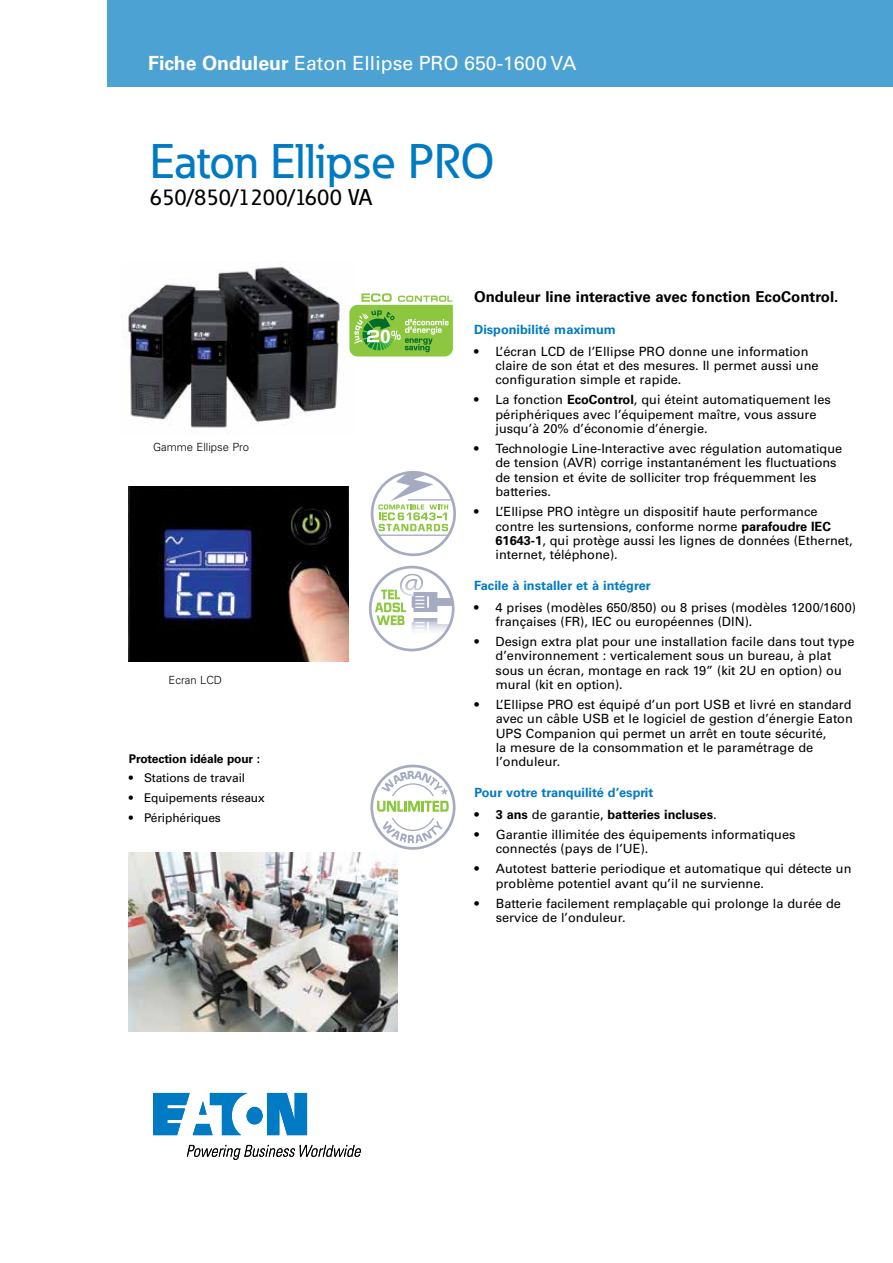
<style>
.page{position:relative;width:893px;height:1263px;background:#fff}
.page>*{position:absolute;margin:0;border:0;box-sizing:border-box;transform-origin:0 0}
.t1{font:500 48px "Eaton";color:#007ac2}
.t2{font:500 22.5px "Eaton";color:#000}
.t3{font:19.5px "Univers LT Std";color:#fff}
.t4{font:700 18.9px "Univers LT";color:#fff}
.t5{font:700 15px "Univers LT";color:#000}
.t6{font:12.75px/14.2px "Univers LT Std";color:#000}
.t7{font:700 12.75px "Univers LT Std";color:#007ac2}
.t8{font:700 12.75px "Univers LT Std";color:#000}
.t9{font:12px "Univers LT Pro 55 Roman";letter-spacing:-.01em;color:#000}
.t10{font:700 12px "Univers LT Std";letter-spacing:-.01em;color:#000}
.t11{font:300 11.25px "Univers LT Std";color:#000}
.s1{font-family:"Univers LT";font-weight:700}
.s2{font-weight:700}
.s3{font-weight:400}
</style>
<div class="page">
<svg style="left:153px;top:1093px;width:154px;height:42px"></svg>
<svg style="left:187px;top:1145px;width:174px;height:15px"></svg>
<img style="left:129px;top:487px;width:220px;height:174px">
<img style="left:129px;top:853px;width:268px;height:179px">
<div style="left:107px;top:0;width:786px;height:86px;background:#4da2d4"></div>
<img style="left:121px;top:262px;width:221px;height:166px">
<svg style="left:371px;top:471px;width:85px;height:85px"></svg>
<hr style="left:408px;top:499px;width:44px;height:1px;background:#a6abc2">
<hr style="left:377px;top:534px;width:72px;height:2px;background:#a6abc2">
<svg style="left:370px;top:765px;width:85px;height:85px"></svg>
<svg style="left:370px;top:567px;width:83px;height:83px"></svg>
<div style="left:369px;top:566px;width:85px;height:85px;border:3px solid #a6abc2;border-radius:50%"></div>
<svg style="left:375px;top:574px;width:78px;height:76px"></svg>
<svg style="left:349px;top:293px;width:105px;height:64px;background:#9bcc69"></svg>
<h3 class="t3" style="left:148px;top:51px;width:430px"><span class="s1">Fiche Onduleur</span> Eaton Ellipse PRO 650-1600 VA</h3>
<h1 class="t1" style="left:150px;top:132px;width:346px">Eaton Ellipse PRO</h1>
<h2 class="t2" style="left:150px;top:184px;width:224px">650/850/1200/1600 VA</h2>
<p class="t11" style="left:153px;top:440px;width:98px">Gamme Ellipse Pro</p>
<p class="t11" style="left:169px;top:673px;width:55px">Ecran LCD</p>
<p class="t10" style="left:129px;top:751px;width:133px">Protection idéale pour :</p>
<p class="t9" style="left:129px;top:771px;width:118px">• Stations de travail</p>
<p class="t9" style="left:129px;top:791px;width:137px">• Equipements réseaux</p>
<p class="t9" style="left:129px;top:810px;width:93px">• Périphériques</p>
<h3 class="t4" style="left:380px;top:325px;width:12px">0</h3>
<p class="t5" style="left:474px;top:288px;width:366px">Onduleur line interactive avec fonction EcoControl.</p>
<p class="t7" style="left:474px;top:322px;width:143px">Disponibilité maximum</p>
<p class="t6" style="left:495px;top:344px;width:325px;text-indent:-21px">• L’écran LCD de l’Ellipse PRO donne une information claire de son état et des mesures. Il permet aussi une configuration simple et rapide.</p>
<p class="t6" style="left:495px;top:393px;width:337px;text-indent:-21px">• La fonction <span class="s2">EcoControl</span>, qui éteint automatiquement les périphériques avec l’équipement maître, vous assure jusqu’à 20% d’économie d’énergie.</p>
<p class="t6" style="left:495px;top:442px;width:348px;text-indent:-21px">• Technologie Line-Interactive avec régulation automatique de tension (AVR) corrige instantanément les fluctuations de tension et évite de solliciter trop fréquemment les batteries.</p>
<p class="t6" style="left:495px;top:505px;width:359px;text-indent:-21px">• L’Ellipse PRO intègre un dispositif haute performance contre les surtensions, conforme norme <span class="s2">parafoudre IEC 61643-1</span>, qui protège aussi les lignes de données (Ethernet, internet, téléphone).</p>
<p class="t7" style="left:474px;top:578px;width:178px">Facile à installer et à intégrer</p>
<p class="t6" style="left:496px;top:600px;width:362px;text-indent:-21px">• 4 prises (modèles 650/850) ou 8 prises (modèles 1200/1600) françaises (FR), IEC ou européennes (DIN).</p>
<p class="t6" style="left:496px;top:634px;width:360px;text-indent:-21px">• Design extra plat pour une installation facile dans tout type d’environnement : verticalement sous un bureau, à plat sous un écran, montage en rack 19” (kit 2U en option) ou mural (kit en option).</p>
<p class="t6" style="left:496px;top:697px;width:359px;text-indent:-21px">• L’Ellipse PRO est équipé d’un port USB et livré en standard avec un câble USB et le logiciel de gestion d’énergie Eaton UPS Companion qui permet un arrêt en toute sécurité,<br>la mesure de la consommation et le paramétrage de l’onduleur.</p>
<p class="t7" style="left:474px;top:785px;width:180px">Pour votre tranquilité d’esprit</p>
<p class="t8" style="left:474px;top:807px;width:244px">• 3 ans <span class="s3">de garantie,</span> batteries incluses<span class="s3">.</span></p>
<p class="t6" style="left:496px;top:827px;width:301px;text-indent:-21px">• Garantie illimitée des équipements informatiques connectés (pays de l’UE).</p>
<p class="t6" style="left:496px;top:862px;width:357px;text-indent:-21px">• Autotest batterie periodique et automatique qui détecte un problème potentiel avant qu’il ne survienne.</p>
<p class="t6" style="left:496px;top:896px;width:347px;text-indent:-21px">• Batterie facilement remplaçable qui prolonge la durée de service de l’onduleur.</p>
</div>
